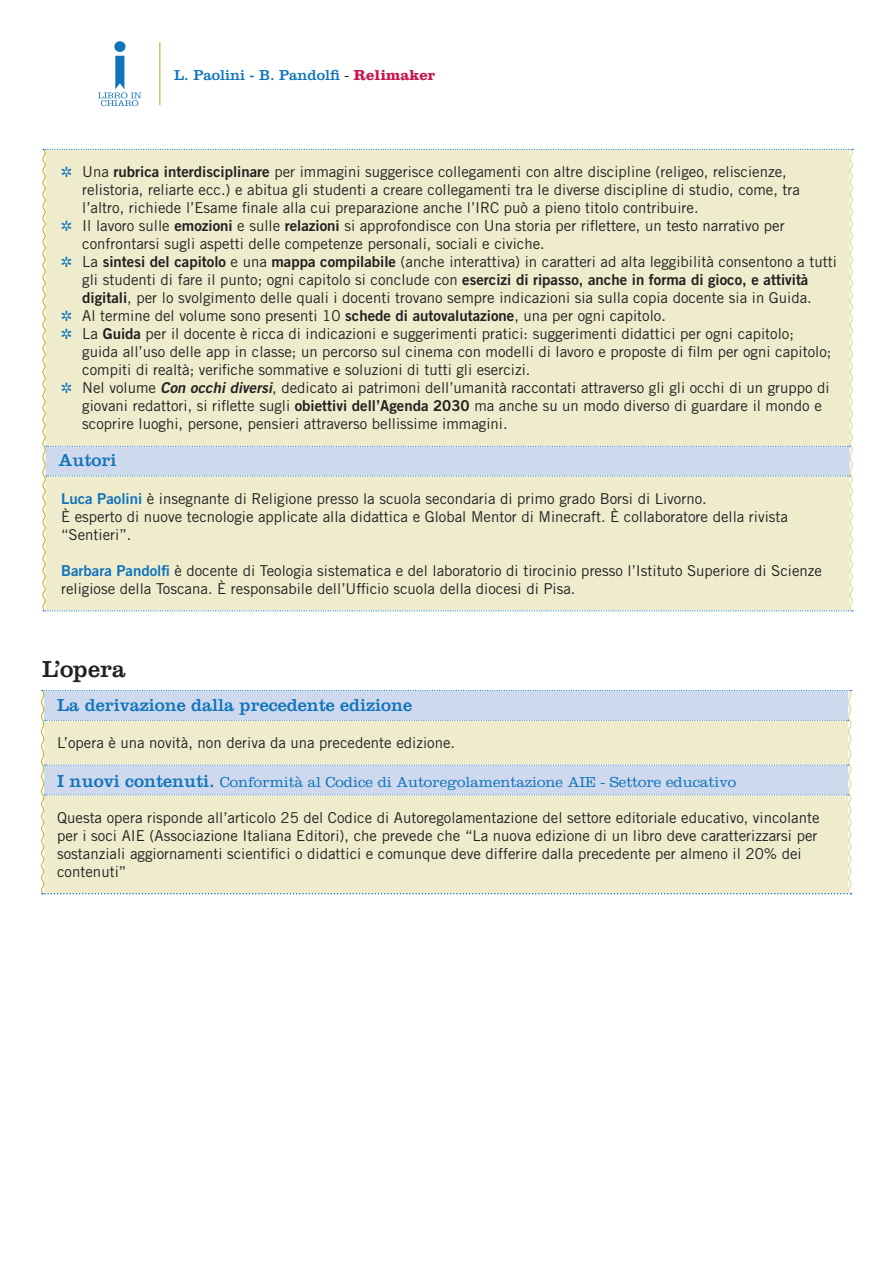
<style>
.page{position:relative;width:893px;height:1263px;background:#fff}
.page>*{position:absolute;margin:0;border:0;box-sizing:border-box;transform-origin:0 0}
.t1{font:24px "Clarendon";color:#231f20}
.t2{font:18px "Clarendon";color:#1074bc}
.t3{font:15px/18px "Trade Gothic LT Std";color:#231f20}
.t4{font:300 15px "Clarendon";color:#1074bc}
.t5{font:15px "Clarendon";color:#1074bc}
.s1{font-weight:300;color:#231f20}
.s2{font-weight:700;color:#c5164a}
.s3{color:#1074bc}
.s4{font-family:"Trade Gothic LT Std Bd 2"}
.s5{font-family:"Trade Gothic LT Std Bd 2";font-style:italic}
.s6{font-family:"Trade Gothic LT Std Bd 2";color:#1074bc}
.s7{font-weight:400;font-size:18px}
</style>
<div class="page">
<hr style="left:159px;top:42px;width:1px;height:63px;background:#bbb12a">
<div style="left:114px;top:41px;width:11px;height:11px;background:#1074bc;border-radius:50%"></div>
<svg style="left:98px;top:56px;width:43px;height:50px"></svg>
<svg style="left:42px;top:149px;width:812px;height:462px;background:#ebeacf"></svg>
<svg style="left:41px;top:690px;width:811px;height:204px;background:#e3e5d6"></svg>
<p class="t5" style="left:174px;top:66px;width:263px">L. Paolini - B. Pandolfi <span class="s1">-</span> <span class="s2">Relimaker</span></p>
<p class="t3" style="left:61px;top:163px;width:727px"><span class="s3">✲</span> Una <span class="s4">rubrica interdisciplinare</span> per immagini suggerisce collegamenti con altre discipline (religeo, reliscienze,</p>
<p class="t3" style="left:82px;top:181px;width:719px">relistoria, reliarte ecc.) e abitua gli studenti a creare collegamenti tra le diverse discipline di studio, come, tra</p>
<p class="t3" style="left:82px;top:199px;width:618px">l’altro, richiede l’Esame finale alla cui preparazione anche l’IRC può a pieno titolo contribuire.</p>
<p class="t3" style="left:61px;top:217px;width:725px"><span class="s3">✲</span> Il lavoro sulle <span class="s4">emozioni</span> e sulle <span class="s4">relazioni</span> si approfondisce con Una storia per riflettere, un testo narrativo per</p>
<p class="t3" style="left:82px;top:235px;width:464px">confrontarsi sugli aspetti delle competenze personali, sociali e civiche.</p>
<p class="t3" style="left:61px;top:253px;width:777px"><span class="s3">✲</span> La <span class="s4">sintesi del capitolo</span> e una <span class="s4">mappa compilabile</span> (anche interattiva) in caratteri ad alta leggibilità consentono a tutti</p>
<p class="t3" style="left:82px;top:271px;width:728px">gli studenti di fare il punto; ogni capitolo si conclude con <span class="s4">esercizi di ripasso, anche in forma di gioco, e attività</span></p>
<p class="t3" style="left:82px;top:289px;width:731px"><span class="s4">digitali</span>, per lo svolgimento delle quali i docenti trovano sempre indicazioni sia sulla copia docente sia in Guida.</p>
<p class="t3" style="left:61px;top:307px;width:606px"><span class="s3">✲</span> Al termine del volume sono presenti 10 <span class="s4">schede di autovalutazione</span>, una per ogni capitolo.</p>
<p class="t3" style="left:61px;top:325px;width:734px"><span class="s3">✲</span> La <span class="s4">Guida</span> per il docente è ricca di indicazioni e suggerimenti pratici: suggerimenti didattici per ogni capitolo;</p>
<p class="t3" style="left:82px;top:343px;width:751px">guida all’uso delle app in classe; un percorso sul cinema con modelli di lavoro e proposte di film per ogni capitolo;</p>
<p class="t3" style="left:82px;top:361px;width:450px">compiti di realtà; verifiche sommative e soluzioni di tutti gli esercizi.</p>
<p class="t3" style="left:61px;top:379px;width:770px"><span class="s3">✲</span> Nel volume <span class="s5">Con occhi diversi</span>, dedicato ai patrimoni dell’umanità raccontati attraverso gli gli occhi di un gruppo di</p>
<p class="t3" style="left:82px;top:397px;width:741px">giovani redattori, si riflette sugli <span class="s4">obiettivi dell’Agenda 2030</span> ma anche su un modo diverso di guardare il mondo e</p>
<p class="t3" style="left:82px;top:415px;width:427px">scoprire luoghi, persone, pensieri attraverso bellissime immagini.</p>
<p class="t2" style="left:59px;top:450px;width:60px">Autori</p>
<p class="t3" style="left:61px;top:489px;width:728px"><span class="s6">Luca Paolini</span> è insegnante di Religione presso la scuola secondaria di primo grado Borsi di Livorno.<br>È esperto di nuove tecnologie applicate alla didattica e Global Mentor di Minecraft. È collaboratore della rivista “Sentieri”.</p>
<p class="t3" style="left:61px;top:561px;width:763px"><span class="s6">Barbara Pandolfi</span> è docente di Teologia sistematica e del laboratorio di tirocinio presso l’Istituto Superiore di Scienze religiose della Toscana. È responsabile dell’Ufficio scuola della diocesi di Pisa.</p>
<h1 class="t1" style="left:42px;top:655px;width:85px">L’opera</h1>
<p class="t2" style="left:57px;top:694px;width:356px">La derivazione dalla precedente edizione</p>
<p class="t3" style="left:57px;top:733px;width:399px">L’opera è una novità, non deriva da una precedente edizione.</p>
<p class="t4" style="left:57px;top:773px;width:680px"><span class="s7">I nuovi contenuti.</span> Conformità al Codice di Autoregolamentazione AIE - Settore educativo</p>
<p class="t3" style="left:57px;top:808px;width:764px">Questa opera risponde all’articolo 25 del Codice di Autoregolamentazione del settore editoriale educativo, vincolante per i soci AIE (Associazione Italiana Editori), che prevede che “La nuova edizione di un libro deve caratterizzarsi per sostanziali aggiornamenti scientifici o didattici e comunque deve differire dalla precedente per almeno il 20% dei contenuti”</p>
</div>
